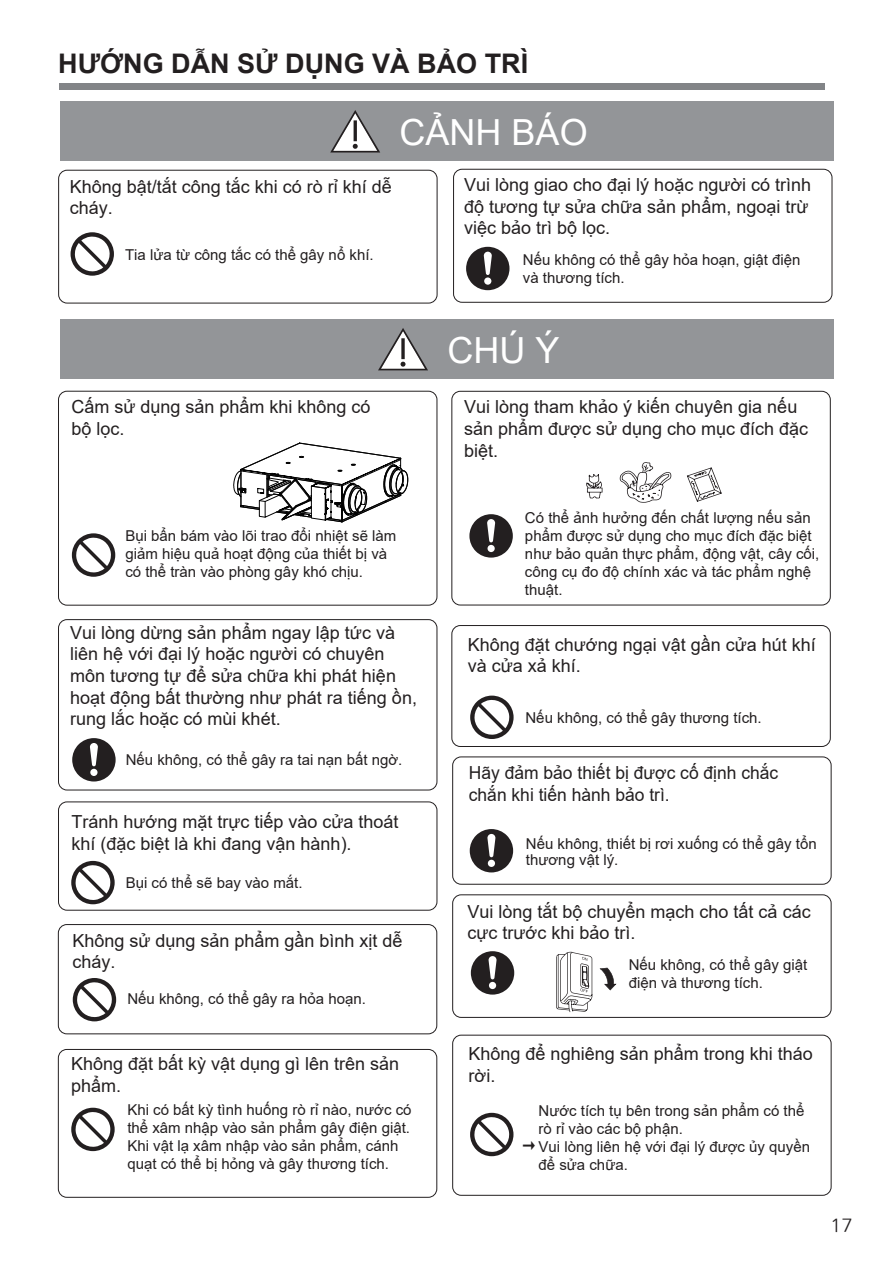
<style>
.page{position:relative;width:893px;height:1263px;background:#fff}
.page>*{position:absolute;margin:0;border:0;box-sizing:border-box;transform-origin:0 0}
.t1{font:36px "Arial";color:#fff}
.t2{font:700 27px "Arial";color:#231f20}
.t3{font:18px/21.6px "Arial";color:#231f20}
.t4{font:16.5px "PUD Sans serif R";color:#231f20;scale:1.05 1}
.t5{font:15px/18px "Arial";color:#231f20}
.s1{font-family:"Sim Hei"}
</style>
<div class="page">
<div style="left:58px;top:619px;width:379px;height:171px;border:1px solid #231f20;border-radius:9px"></div>
<svg style="left:72px;top:738px;width:44px;height:43px"></svg>
<div style="left:451px;top:625px;width:380px;height:122px;border:1px solid #231f20;border-radius:9px"></div>
<svg style="left:470px;top:696px;width:44px;height:43px"></svg>
<div style="left:58px;top:801px;width:379px;height:110px;border:1px solid #231f20;border-radius:9px"></div>
<svg style="left:71px;top:861px;width:44px;height:43px"></svg>
<div style="left:452px;top:756px;width:379px;height:129px;border:1px solid #231f20;border-radius:9px"></div>
<svg style="left:470px;top:829px;width:43px;height:43px"></svg>
<div style="left:58px;top:924px;width:379px;height:110px;border:1px solid #231f20;border-radius:9px"></div>
<div style="left:58px;top:1049px;width:379px;height:149px;border:1px solid #231f20;border-radius:9px"></div>
<svg style="left:73px;top:978px;width:43px;height:43px"></svg>
<svg style="left:71px;top:1108px;width:44px;height:43px"></svg>
<svg style="left:599px;top:968px;width:17px;height:22px"></svg>
<svg style="left:556px;top:952px;width:36px;height:60px"></svg>
<div style="left:452px;top:894px;width:379px;height:124px;border:1px solid #231f20;border-radius:9px"></div>
<svg style="left:471px;top:951px;width:43px;height:43px"></svg>
<div style="left:452px;top:1035px;width:379px;height:161px;border:1px solid #231f20;border-radius:9px"></div>
<svg style="left:470px;top:1113px;width:43px;height:43px"></svg>
<div style="left:59px;top:83px;width:766px;height:7px;background:#828487"></div>
<svg style="left:233px;top:443px;width:175px;height:80px"></svg>
<div style="left:60px;top:101px;width:774px;height:60px;background:#939598"></div>
<svg style="left:330px;top:110px;width:50px;height:42px"></svg>
<div style="left:58px;top:170px;width:379px;height:133px;border:1px solid #231f20;border-radius:9px"></div>
<svg style="left:71px;top:232px;width:43px;height:44px"></svg>
<div style="left:453px;top:169px;width:379px;height:134px;border:1px solid #231f20;border-radius:9px"></div>
<svg style="left:466px;top:247px;width:43px;height:43px"></svg>
<div style="left:60px;top:319px;width:773px;height:60px;background:#939598"></div>
<svg style="left:378px;top:328px;width:50px;height:42px"></svg>
<svg style="left:586px;top:462px;width:136px;height:41px"></svg>
<div style="left:451px;top:391px;width:380px;height:214px;border:1px solid #231f20;border-radius:9px"></div>
<svg style="left:469px;top:514px;width:44px;height:44px"></svg>
<div style="left:58px;top:391px;width:379px;height:215px;border:1px solid #231f20;border-radius:9px"></div>
<svg style="left:72px;top:533px;width:43px;height:44px"></svg>
<h2 class="t2" style="left:58px;top:45px;width:471px">HƯỚNG DẪN SỬ DỤNG VÀ BẢO TRÌ</h2>
<h1 class="t1" style="left:400px;top:108px;width:190px">CẢNH BÁO</h1>
<p class="t3" style="left:70px;top:175px;width:324px">Không bật/tắt công tắc khi có rò rỉ khí dễ cháy.</p>
<p class="t5" style="left:125px;top:246px;width:250px">Tia lửa từ công tắc có thể gây nổ khí.</p>
<p class="t3" style="left:464px;top:174px;width:349px">Vui lòng giao cho đại lý hoặc người có trình độ tương tự sửa chữa sản phẩm, ngoại trừ việc bảo trì bộ lọc.</p>
<p class="t5" style="left:523px;top:250px;width:279px">Nếu không có thể gây hỏa hoạn, giật điện và thương tích.</p>
<p class="t3" style="left:71px;top:396px;width:301px">Cấm sử dụng sản phẩm khi không có bộ lọc.</p>
<h1 class="t1" style="left:447px;top:326px;width:113px">CHÚ Ý</h1>
<p class="t3" style="left:464px;top:396px;width:346px">Vui lòng tham khảo ý kiến chuyên gia nếu sản phẩm được sử dụng cho mục đích đặc biệt.</p>
<p class="t5" style="left:125px;top:527px;width:272px">Bụi bẩn bám vào lõi trao đổi nhiệt sẽ làm giảm hiệu quả hoạt động của thiết bị và có thể tràn vào phòng gây khó chịu.</p>
<p class="t3" style="left:70px;top:621px;width:348px">Vui lòng dừng sản phẩm ngay lập tức và liên hệ với đại lý hoặc người có chuyên môn tương tự để sửa chữa khi phát hiện hoạt động bất thường như phát ra tiếng ồn, rung lắc hoặc có mùi khét.</p>
<p class="t5" style="left:126px;top:751px;width:278px">Nếu không, có thể gây ra tai nạn bất ngờ.</p>
<p class="t3" style="left:71px;top:811px;width:329px">Tránh hướng mặt trực tiếp vào cửa thoát khí (đặc biệt là khi đang vận hành).</p>
<p class="t5" style="left:126px;top:873px;width:178px">Bụi có thể sẽ bay vào mắt.</p>
<p class="t3" style="left:72px;top:929px;width:332px">Không sử dụng sản phẩm gần bình xịt dễ cháy.</p>
<p class="t5" style="left:127px;top:989px;width:240px">Nếu không, có thể gây ra hỏa hoạn.</p>
<p class="t3" style="left:71px;top:1053px;width:330px">Không đặt bất kỳ vật dụng gì lên trên sản phẩm.</p>
<p class="t5" style="left:127px;top:1100px;width:286px">Khi có bất kỳ tình huống rò rỉ nào, nước có thể xâm nhập vào sản phẩm gây điện giật.<br>Khi vật lạ xâm nhập vào sản phẩm, cánh quạt có thể bị hỏng và gây thương tích.</p>
<p class="t5" style="left:525px;top:508px;width:296px">Có thể ảnh hưởng đến chất lượng nếu sản phẩm được sử dụng cho mục đích đặc biệt như bảo quản thực phẩm, động vật, cây cối, công cụ đo độ chính xác và tác phẩm nghệ thuật.</p>
<p class="t3" style="left:468px;top:633px;width:350px">Không đặt chướng ngại vật gần cửa hút khí và cửa xả khí.</p>
<p class="t5" style="left:525px;top:709px;width:238px">Nếu không, có thể gây thương tích.</p>
<p class="t3" style="left:469px;top:762px;width:311px">Hãy đảm bảo thiết bị được cố định chắc chắn khi tiến hành bảo trì.</p>
<p class="t5" style="left:526px;top:835px;width:292px;line-height:16.2px">Nếu không, thiết bị rơi xuống có thể gây tổn thương vật lý.</p>
<p class="t3" style="left:467px;top:900px;width:345px">Vui lòng tắt bộ chuyển mạch cho tất cả các cực trước khi bảo trì.</p>
<p class="t5" style="left:629px;top:956px;width:180px">Nếu không, có thể gây giật điện và thương tích.</p>
<p class="t3" style="left:469px;top:1043px;width:346px">Không để nghiêng sản phẩm trong khi tháo rời.</p>
<p class="t5" style="left:539px;top:1101px;width:267px">Nước tích tụ bên trong sản phẩm có thể rò rỉ vào các bộ phận.</p>
<p class="t5" style="left:539px;top:1137px;width:273px;text-indent:-16px"><span class="s1">→</span>Vui lòng liên hệ với đại lý được ủy quyền để sửa chữa.</p>
<p class="t4" style="left:830px;top:1214px;width:23px">17</p>
</div>
